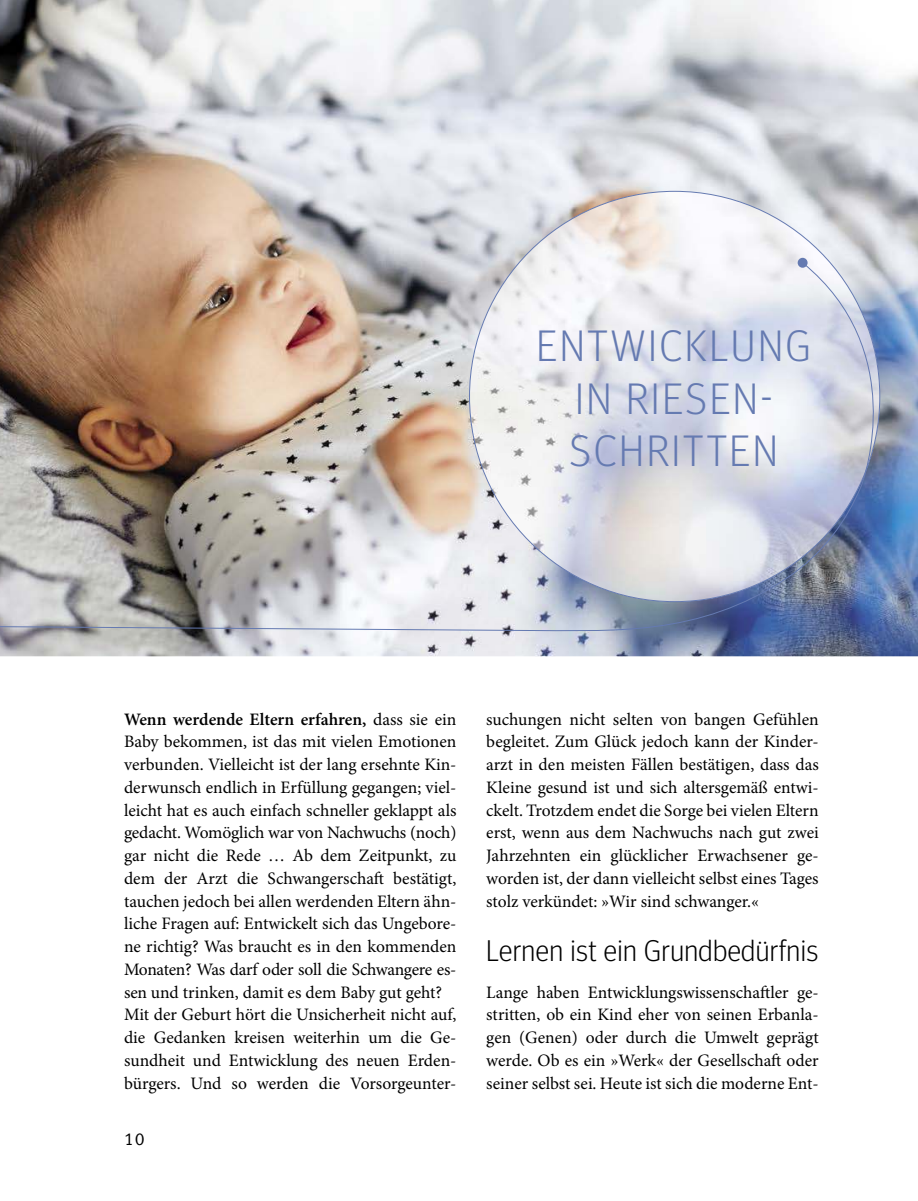
<style>
.page{position:relative;width:918px;height:1201px;background:#fff}
.page>*{position:absolute;margin:0;border:0;box-sizing:border-box;transform-origin:0 0}
.t1{font:300 43.75px/52.5px "Meta Head OT";letter-spacing:.06em;color:#657ab1;text-align:center}
.t2{font:300 29.75px "Meta Head OT";letter-spacing:.015em;color:#000}
.t3{font:17.5px/22.8px "Minion Pro";letter-spacing:-.005em;color:#000;text-align:justify}
.t4{font:17.5px "Meta OT";color:#000}
.s1{font-weight:600}
</style>
<div class="page">
<img style="left:0;top:0;width:918px;height:657px">
<img style="left:469px;top:191px;width:411px;height:410px;border-radius:205px">
<img style="left:0;top:262px;width:908px;height:375px">
<div style="left:797px;top:258px;width:10px;height:10px;background:#657ab1;border-radius:50%"></div>
<h1 class="t1" style="left:536px;top:320px;width:276px">ENTWICKLUNG<br>IN RIESEN-<br>SCHRITTEN</h1>
<p class="t3" style="left:124px;top:709px;width:334px;text-align:left"><span class="s1">Wenn werdende Eltern erfahren,</span> dass sie ein Baby bekommen, ist das mit vielen Emotionen verbunden. Vielleicht ist der lang ersehnte Kin&shy;derwunsch endlich in Erfüllung gegangen; viel&shy;leicht hat es auch einfach schneller geklappt als gedacht. Womöglich war von Nachwuchs (noch) gar nicht die Rede … Ab dem Zeitpunkt, zu dem der Arzt die Schwangerschat bestätigt, tauchen jedoch bei allen werdenden Eltern ähn&shy;liche Fragen auf: Entwickelt sich das Ungebore&shy;ne richtig? Was braucht es in den kommenden Monaten? Was darf oder soll die Schwangere es&shy;sen und trinken, damit es dem Baby gut geht?<br>Mit der Geburt hört die Unsicherheit nicht auf, die Gedanken kreisen weiterhin um die Ge&shy;sundheit und Entwicklung des neuen Erden&shy;bürgers. Und so werden die Vorsorgeunter-</p>
<p class="t4" style="left:124px;top:1128px;width:22px">10</p>
<p class="t3" style="left:486px;top:709px;width:334px">suchungen nicht selten von bangen Gefühlen begleitet. Zum Glück jedoch kann der Kinder&shy;arzt in den meisten Fällen bestätigen, dass das Kleine gesund ist und sich altersgemäß entwi&shy;ckelt. Trotzdem endet die Sorge bei vielen Eltern erst, wenn aus dem Nachwuchs nach gut zwei Jahrzehnten ein glücklicher Erwachsener ge&shy;worden ist, der dann vielleicht selbst eines Tages stolz verkündet: »Wir sind schwanger.«</p>
<h2 class="t2" style="left:486px;top:933px;width:333px">Lernen ist ein Grundbedürfnis</h2>
<p class="t3" style="left:486px;top:982px;width:334px">Lange haben Entwicklungswissenschatler ge&shy;stritten, ob ein Kind eher von seinen Erbanla&shy;gen (Genen) oder durch die Umwelt geprägt werde. Ob es ein »Werk« der Gesellschat oder seiner selbst sei. Heute ist sich die moderne Ent-</p>
</div>
